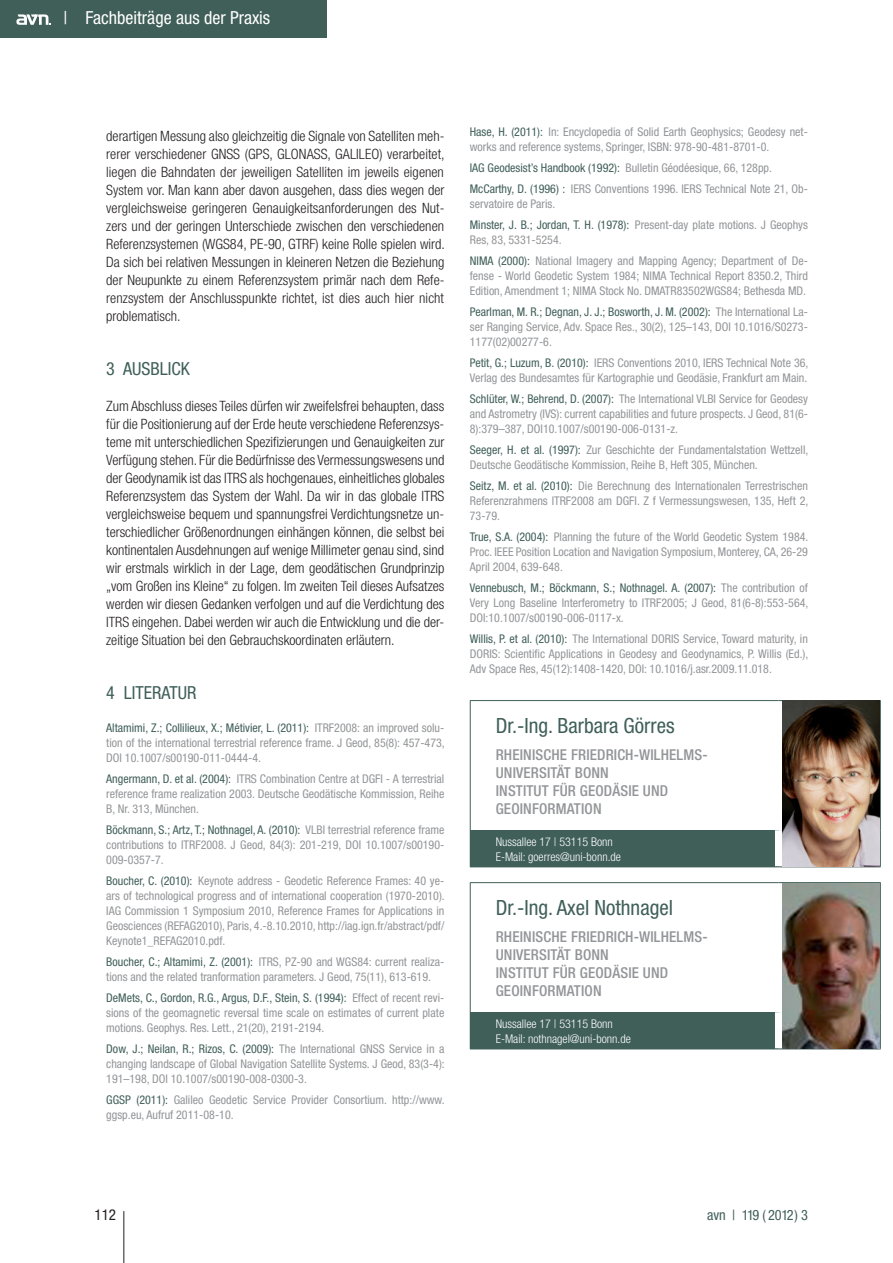
<style>
.page{position:relative;width:893px;height:1263px;background:#fff}
.page>*{position:absolute;margin:0;border:0;box-sizing:border-box;transform-origin:0 0}
.t1{font:condensed 21px "Helvetica Neue LT Std";color:#405f59}
.t2{font:condensed 18px "Helvetica Neue LT Std";color:#fff}
.t3{font:condensed 18px "Helvetica Neue LT Std";color:#405f59}
.t4{font:500 condensed 15px/18px "Helvetica Neue LT Std";letter-spacing:.01em;color:#939598}
.t5{font:condensed 15px "Helvetica Neue LT Std";color:#231f20}
.t6{font:300 condensed 14.25px/18px "Helvetica Neue LT Std";color:#231f20;text-align:justify}
.t7{font:condensed 14.25px "Helvetica Neue LT Std";letter-spacing:-.01em;color:#405f59}
.t8{font:condensed 12px/15px "Helvetica Neue LT Std";color:#939598;text-align:justify}
.t9{font:300 condensed 12px/15px "Helvetica Neue LT Std";color:#fff}
.s1{color:#405f59}
</style>
<div class="page">
<hr style="left:124px;top:1211px;width:1px;height:52px;background:#231f20">
<div style="left:0;top:0;width:327px;height:38px;background:#405f59"></div>
<svg style="left:16px;top:14px;width:35px;height:11px"></svg>
<div style="left:470px;top:831px;width:309px;height:36px;background:#405f59"></div>
<div style="left:775px;top:831px;width:7px;height:36px;background:#fff"></div>
<hr style="left:779px;top:700px;width:102px;height:1px;background:#405f59">
<hr style="left:880px;top:701px;width:1px;height:130px;background:#405f59">
<hr style="left:880px;top:831px;width:1px;height:36px;background:#405f59">
<hr style="left:779px;top:867px;width:102px;height:1px;background:#405f59">
<hr style="left:470px;top:700px;width:309px;height:1px;background:#405f59">
<hr style="left:470px;top:701px;width:1px;height:130px;background:#405f59">
<hr style="left:470px;top:867px;width:309px;height:1px;background:#405f59">
<img style="left:782px;top:701px;width:98px;height:166px">
<div style="left:470px;top:1013px;width:309px;height:36px;background:#405f59"></div>
<div style="left:775px;top:1013px;width:7px;height:36px;background:#fff"></div>
<hr style="left:779px;top:882px;width:102px;height:1px;background:#405f59">
<hr style="left:880px;top:883px;width:1px;height:130px;background:#405f59">
<hr style="left:880px;top:1013px;width:1px;height:36px;background:#405f59">
<hr style="left:779px;top:1049px;width:102px;height:1px;background:#405f59">
<hr style="left:470px;top:882px;width:309px;height:1px;background:#405f59">
<hr style="left:470px;top:883px;width:1px;height:130px;background:#405f59">
<hr style="left:470px;top:1049px;width:309px;height:1px;background:#405f59">
<img style="left:782px;top:883px;width:98px;height:166px">
<h2 class="t2" style="left:64px;top:11px;width:208px">| Fachbeiträge aus der Praxis</h2>
<p class="t6" style="left:106px;top:128px;width:340px">derartigen Messung also gleichzeitig die Signale von Satelliten meh&shy;rerer verschiedener GNSS (GPS, GLONASS, GALILEO) verarbeitet, liegen die Bahndaten der jeweiligen Satelliten im jeweils eigenen System vor. Man kann aber davon ausgehen, dass dies wegen der vergleichsweise geringeren Genauigkeitsanforderungen des Nut&shy;zers und der geringen Unterschiede zwischen den verschiedenen Referenzsystemen (WGS84, PE-90, GTRF) keine Rolle spielen wird.<br>Da sich bei relativen Messungen in kleineren Netzen die Beziehung der Neupunkte zu einem Referenzsystem primär nach dem Refe&shy;renzsystem der Anschlusspunkte richtet, ist dies auch hier nicht problematisch.</p>
<h2 class="t3" style="left:106px;top:362px;width:85px">3 AUSBLICK</h2>
<p class="t6" style="left:106px;top:398px;width:340px">Zum Abschluss dieses Teiles dürfen wir zweifelsfrei behaupten, dass für die Positionierung auf der Erde heute verschiedene Referenzsys&shy;teme mit unterschiedlichen Spezifizierungen und Genauigkeiten zur Verfügung stehen. Für die Bedürfnisse des Vermessungswesens und der Geodynamik ist das ITRS als hochgenaues, einheitliches globales Referenzsystem das System der Wahl. Da wir in das globale ITRS vergleichsweise bequem und spannungsfrei Verdichtungsnetze un&shy;terschiedlicher Größenordnungen einhängen können, die selbst bei kontinentalen Ausdehnungen auf wenige Millimeter genau sind, sind wir erstmals wirklich in der Lage, dem geodätischen Grundprinzip „vom Großen ins Kleine“ zu folgen. Im zweiten Teil dieses Aufsatzes werden wir diesen Gedanken verfolgen und auf die Verdichtung des ITRS eingehen. Dabei werden wir auch die Entwicklung und die der&shy;zeitige Situation bei den Gebrauchskoordinaten erläutern.</p>
<h2 class="t3" style="left:106px;top:686px;width:92px">4 LITERATUR</h2>
<p class="t8" style="left:106px;top:721px;width:340px"><span class="s1">Altamimi, Z.; Collilieux, X.; Métivier, L. (2011):</span> ITRF2008: an improved solu&shy;tion of the international terrestrial reference frame. J Geod, 85(8): 457-473, DOI 10.1007/s00190-011-0444-4.</p>
<p class="t8" style="left:106px;top:772px;width:340px"><span class="s1">Angermann, D. et al. (2004):</span> ITRS Combination Centre at DGFI - A terrestrial reference frame realization 2003. Deutsche Geodätische Kommission, Reihe B, Nr. 313, München.</p>
<p class="t8" style="left:106px;top:823px;width:340px"><span class="s1">Böckmann, S.; Artz, T.; Nothnagel, A. (2010):</span> VLBI terrestrial reference frame contributions to ITRF2008. J Geod, 84(3): 201-219, DOI 10.1007/s00190- 009-0357-7.</p>
<p class="t8" style="left:106px;top:874px;width:340px"><span class="s1">Boucher, C. (2010):</span> Keynote address - Geodetic Reference Frames: 40 ye&shy;ars of technological progress and of international cooperation (1970-2010).<br>IAG Commission 1 Symposium 2010, Reference Frames for Applications in Geosciences (REFAG2010), Paris, 4.-8.10.2010, http://iag.ign.fr/abstract/pdf/ Keynote1_REFAG2010.pdf.</p>
<p class="t8" style="left:106px;top:955px;width:340px"><span class="s1">Boucher, C.; Altamimi, Z. (2001):</span> ITRS, PZ-90 and WGS84: current realiza&shy;tions and the related tranformation parameters. J Geod, 75(11), 613-619.</p>
<p class="t8" style="left:106px;top:991px;width:340px"><span class="s1">DeMets, C., Gordon, R.G., Argus, D.F., Stein, S. (1994):</span> Effect of recent revi&shy;sions of the geomagnetic reversal time scale on estimates of current plate motions. Geophys. Res. Lett., 21(20), 2191-2194.</p>
<p class="t8" style="left:106px;top:1042px;width:340px"><span class="s1">Dow, J.; Neilan, R.; Rizos, C. (2009):</span> The International GNSS Service in a changing landscape of Global Navigation Satellite Systems. J Geod, 83(3-4):<br>191–198, DOI 10.1007/s00190-008-0300-3.</p>
<p class="t8" style="left:106px;top:1093px;width:340px"><span class="s1">GGSP (2011):</span> Galileo Geodetic Service Provider Consortium. http://www. ggsp.eu, Aufruf 2011-08-10.</p>
<p class="t8" style="left:470px;top:125px;width:340px"><span class="s1">Hase, H. (2011):</span> In: Encyclopedia of Solid Earth Geophysics; Geodesy net&shy;works and reference systems, Springer, ISBN: 978-90-481-8701-0.</p>
<p class="t8" style="left:470px;top:158px;width:340px;line-height:21px"><span class="s1">IAG Geodesist’s Handbook (1992):</span> Bulletin Géodéesique, 66, 128pp.<br><span class="s1">McCarthy, D. (1996) :</span> IERS Conventions 1996. IERS Technical Note 21, Ob-</p>
<p class="t8" style="left:470px;top:194px;width:340px;line-height:21px">servatoire de Paris.<br><span class="s1">Minster, J. B.; Jordan, T. H. (1978):</span> Present-day plate motions. J Geophys</p>
<p class="t8" style="left:470px;top:230px;width:340px;line-height:21px">Res, 83, 5331-5254.<br><span class="s1">NIMA (2000):</span> National Imagery and Mapping Agency; Department of De-</p>
<p class="t8" style="left:470px;top:269px;width:340px">fense - World Geodetic System 1984; NIMA Technical Report 8350.2, Third<br>Edition, Amendment 1; NIMA Stock No. DMATR83502WGS84; Bethesda MD.</p>
<p class="t8" style="left:470px;top:305px;width:340px"><span class="s1">Pearlman, M. R.; Degnan, J. J.; Bosworth, J. M. (2002):</span> The International La&shy;ser Ranging Service, Adv. Space Res., 30(2), 125–143, DOI 10.1016/S0273- 1177(02)00277-6.</p>
<p class="t8" style="left:470px;top:356px;width:340px"><span class="s1">Petit, G.; Luzum, B. (2010):</span> IERS Conventions 2010, IERS Technical Note 36,<br>Verlag des Bundesamtes für Kartographie und Geodäsie, Frankfurt am Main.</p>
<p class="t8" style="left:470px;top:392px;width:340px"><span class="s1">Schlüter, W.; Behrend, D. (2007):</span> The International VLBI Service for Geodesy and Astrometry (IVS): current capabilities and future prospects. J Geod, 81(6- 8):379–387, DOI10.1007/s00190-006-0131-z.</p>
<p class="t8" style="left:470px;top:443px;width:340px"><span class="s1">Seeger, H. et al. (1997):</span> Zur Geschichte der Fundamentalstation Wettzell,<br>Deutsche Geodätische Kommission, Reihe B, Heft 305, München.</p>
<p class="t8" style="left:470px;top:479px;width:340px"><span class="s1">Seitz, M. et al. (2010):</span> Die Berechnung des Internationalen Terrestrischen Referenzrahmens ITRF2008 am DGFI. Z f Vermessungswesen, 135, Heft 2, 73-79.</p>
<p class="t8" style="left:470px;top:530px;width:340px"><span class="s1">True, S.A. (2004):</span> Planning the future of the World Geodetic System 1984.<br>Proc. IEEE Position Location and Navigation Symposium, Monterey, CA, 26-29<br>April 2004, 639-648.</p>
<p class="t8" style="left:470px;top:581px;width:340px"><span class="s1">Vennebusch, M.; Böckmann, S.; Nothnagel. A. (2007):</span> The contribution of Very Long Baseline Interferometry to ITRF2005; J Geod, 81(6-8):553-564, DOI:10.1007/s00190-006-0117-x.</p>
<p class="t8" style="left:470px;top:632px;width:340px"><span class="s1">Willis, P. et al. (2010):</span> The International DORIS Service, Toward maturity, in DORIS: Scientific Applications in Geodesy and Geodynamics, P. Willis (Ed.), Adv Space Res, 45(12):1408-1420, DOI: 10.1016/j.asr.2009.11.018.</p>
<h1 class="t1" style="left:496px;top:718px;width:180px">Dr.-Ing. Barbara Görres</h1>
<p class="t4" style="left:496px;top:745px;width:213px">RHEINISCHE FRIEDRICH-WILHELMS-<br>UNIVERSITÄT BONN<br>INSTITUT FÜR GEODÄSIE UND<br>GEOINFORMATION</p>
<p class="t9" style="left:496px;top:835px;width:127px">Nussallee 17 | 53115 Bonn<br>E-Mail: goerres@uni-bonn.de</p>
<h1 class="t1" style="left:496px;top:900px;width:179px">Dr.-Ing. Axel Nothnagel</h1>
<p class="t4" style="left:496px;top:927px;width:213px">RHEINISCHE FRIEDRICH-WILHELMS-<br>UNIVERSITÄT BONN<br>INSTITUT FÜR GEODÄSIE UND<br>GEOINFORMATION</p>
<p class="t9" style="left:496px;top:1017px;width:137px">Nussallee 17 | 53115 Bonn<br>E-Mail: nothnagel@uni-bonn.de</p>
<p class="t5" style="left:95px;top:1210px;width:23px">112</p>
<p class="t7" style="left:707px;top:1210px;width:102px">avn | 119 ( 2012 ) 3</p>
</div>
